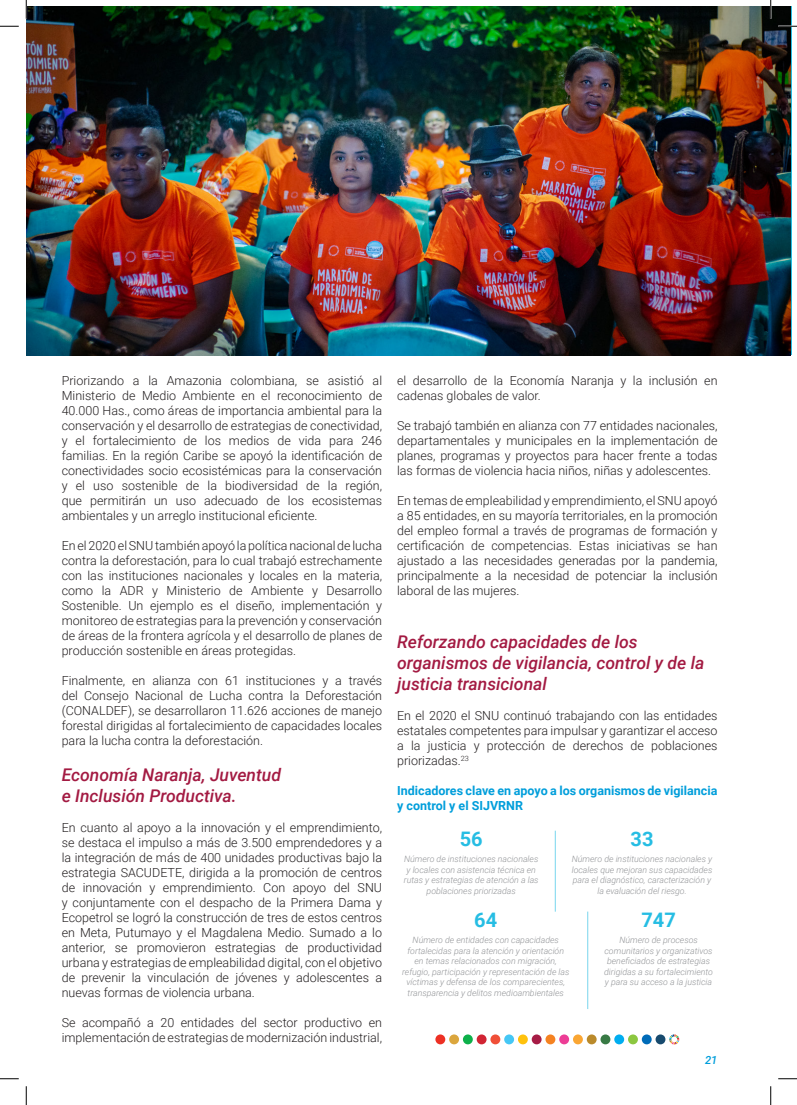
<style>
.page{position:relative;width:797px;height:1105px;background:#fff}
.page>*{position:absolute;margin:0;border:0;box-sizing:border-box;transform-origin:0 0}
.t1{font:700 20px "Roboto";color:#26bde3}
.t2{font:italic 500 17.5px/21px "Roboto";color:#a31a42}
.t3{font:300 12.5px/15px "Roboto";color:#231f20;text-align:justify}
.t4{font:700 12.5px/15px "Roboto";color:#009edb}
.t5{font:italic 500 11.25px "Roboto";color:#009edb}
.t6{font:italic 300 8.75px/10.5px "Roboto";color:#939598;text-align:center}
</style>
<div class="page">
<svg style="left:669px;top:1034px;width:10px;height:10px"></svg>
<div style="left:655px;top:1034px;width:10px;height:10px;background:#174a6e;border-radius:50%"></div>
<div style="left:545px;top:1034px;width:10px;height:10px;background:#f58221;border-radius:50%"></div>
<div style="left:600px;top:1034px;width:10px;height:10px;background:#387a45;border-radius:50%"></div>
<div style="left:490px;top:1034px;width:10px;height:10px;background:#f04f38;border-radius:50%"></div>
<div style="left:628px;top:1034px;width:10px;height:10px;background:#8cc740;border-radius:50%"></div>
<div style="left:518px;top:1034px;width:10px;height:10px;background:#ffc20d;border-radius:50%"></div>
<div style="left:573px;top:1034px;width:10px;height:10px;background:#faa633;border-radius:50%"></div>
<div style="left:463px;top:1034px;width:10px;height:10px;background:#0db04a;border-radius:50%"></div>
<div style="left:641px;top:1034px;width:10px;height:10px;background:#006bb8;border-radius:50%"></div>
<div style="left:531px;top:1034px;width:10px;height:10px;background:#a61c45;border-radius:50%"></div>
<div style="left:586px;top:1034px;width:10px;height:10px;background:#ba8a2b;border-radius:50%"></div>
<div style="left:476px;top:1034px;width:10px;height:10px;background:#d12433;border-radius:50%"></div>
<div style="left:614px;top:1034px;width:10px;height:10px;background:#00adf0;border-radius:50%"></div>
<div style="left:504px;top:1034px;width:10px;height:10px;background:#45c7f5;border-radius:50%"></div>
<div style="left:559px;top:1034px;width:10px;height:10px;background:#ed3d96;border-radius:50%"></div>
<div style="left:449px;top:1034px;width:10px;height:10px;background:#dba63d;border-radius:50%"></div>
<div style="left:435px;top:1034px;width:10px;height:10px;background:#ed3024;border-radius:50%"></div>
<img style="left:26px;top:7px;width:764px;height:348px">
<hr style="left:554px;top:831px;width:2px;height:81px;background:#93def1">
<hr style="left:587px;top:911px;width:1px;height:98px;background:#93def1">
<svg style="left:0;top:25px;width:19px;height:2px"></svg>
<svg style="left:778px;top:25px;width:19px;height:2px"></svg>
<svg style="left:0;top:1078px;width:19px;height:1px"></svg>
<svg style="left:778px;top:1078px;width:19px;height:1px"></svg>
<svg style="left:25px;top:0;width:2px;height:19px"></svg>
<svg style="left:25px;top:1086px;width:2px;height:19px"></svg>
<svg style="left:770px;top:0;width:1px;height:19px"></svg>
<svg style="left:770px;top:1086px;width:1px;height:19px"></svg>
<p class="t3" style="left:62px;top:373px;width:322px">Priorizando a la Amazonia colombiana, se asistió al Ministerio de Medio Ambiente en el reconocimiento de 40.000 Has., como áreas de importancia ambiental para la conservación y el desarrollo de estrategias de conectividad, y el fortalecimiento de los medios de vida para 246 familias. En la región Caribe se apoyó la identificación de conectividades socio ecosistémicas para la conservación y el uso sostenible de la biodiversidad de la región, que permitirán un uso adecuado de los ecosistemas ambientales y un arreglo institucional eficiente.</p>
<p class="t3" style="left:62px;top:538px;width:322px">En el 2020 el SNU también apoyó la política nacional de lucha contra la deforestación, para lo cual trabajó estrechamente con las instituciones nacionales y locales en la materia, como la ADR y Ministerio de Ambiente y Desarrollo Sostenible. Un ejemplo es el diseño, implementación y monitoreo de estrategias para la prevención y conservación de áreas de la frontera agrícola y el desarrollo de planes de producción sostenible en áreas protegidas.</p>
<p class="t3" style="left:62px;top:673px;width:322px">Finalmente, en alianza con 61 instituciones y a través del Consejo Nacional de Lucha contra la Deforestación (CONALDEF), se desarrollaron 11.626 acciones de manejo forestal dirigidas al fortalecimiento de capacidades locales para la lucha contra la deforestación.</p>
<p class="t2" style="left:62px;top:764px;width:221px">Economía Naranja, Juventud</p>
<p class="t2" style="left:62px;top:785px;width:176px">e Inclusión Productiva.</p>
<p class="t3" style="left:62px;top:820px;width:322px">En cuanto al apoyo a la innovación y el emprendimiento, se destaca el impulso a más de 3.500 emprendedores y a la integración de más de 400 unidades productivas bajo la estrategia SACUDETE, dirigida a la promoción de centros de innovación y emprendimiento. Con apoyo del SNU y conjuntamente con el despacho de la Primera Dama y Ecopetrol se logró la construcción de tres de estos centros en Meta, Putumayo y el Magdalena Medio. Sumado a lo anterior, se promovieron estrategias de productividad urbana y estrategias de empleabilidad digital, con el objetivo de prevenir la vinculación de jóvenes y adolescentes a nuevas formas de violencia urbana.</p>
<p class="t3" style="left:62px;top:1015px;width:322px">Se acompañó a 20 entidades del sector productivo en implementación de estrategias de modernización industrial,</p>
<p class="t3" style="left:397px;top:373px;width:322px">el desarrollo de la Economía Naranja y la inclusión en cadenas globales de valor.</p>
<p class="t3" style="left:397px;top:418px;width:322px">Se trabajó también en alianza con 77 entidades nacionales, departamentales y municipales en la implementación de planes, programas y proyectos para hacer frente a todas las formas de violencia hacia niños, niñas y adolescentes.</p>
<p class="t3" style="left:397px;top:493px;width:322px">En temas de empleabilidad y emprendimiento, el SNU apoyó a 85 entidades, en su mayoría territoriales, en la promoción del empleo formal a través de programas de formación y certificación de competencias. Estas iniciativas se han ajustado a las necesidades generadas por la pandemia, principalmente a la necesidad de potenciar la inclusión laboral de las mujeres.</p>
<p class="t2" style="left:397px;top:630px;width:309px">Reforzando capacidades de los organismos de vigilancia, control y de la justicia transicional</p>
<p class="t3" style="left:397px;top:707px;width:322px">En el 2020 el SNU continuó trabajando con las entidades estatales competentes para impulsar y garantizar el acceso a la justicia y protección de derechos de poblaciones priorizadas.<sup>23</sup></p>
<p class="t4" style="left:397px;top:782px;width:322px">Indicadores clave en apoyo a los organismos de vigilancia y control y el SIJVRNR</p>
<p class="t1" style="left:460px;top:824px;width:24px">56</p>
<p class="t1" style="left:630px;top:824px;width:24px">33</p>
<p class="t6" style="left:404px;top:853px;width:136px">Número de instituciones nacionales y locales con asistencia técnica en rutas y estrategias de atención a las poblaciones priorizadas</p>
<p class="t6" style="left:571px;top:853px;width:142px">Número de instituciones nacionales y locales que mejoran sus capacidades para el diagnóstico, caracterización y la evaluación del riesgo.</p>
<p class="t1" style="left:474px;top:906px;width:24px">64</p>
<p class="t1" style="left:641px;top:906px;width:36px">747</p>
<p class="t6" style="left:402px;top:934px;width:169px">Número de entidades con capacidades fortalecidas para la atención y orientación en temas relacionados con migración, refugio, participación y representación de las víctimas y defensa de los comparecientes, transparencia y delitos medioambientales</p>
<p class="t6" style="left:604px;top:934px;width:110px">Número de procesos comunitarios y organizativos beneficiados de estrategias dirigidas a su fortalecimiento y para su acceso a la justicia</p>
<p class="t5" style="left:705px;top:1052px;width:14px">21</p>
</div>
